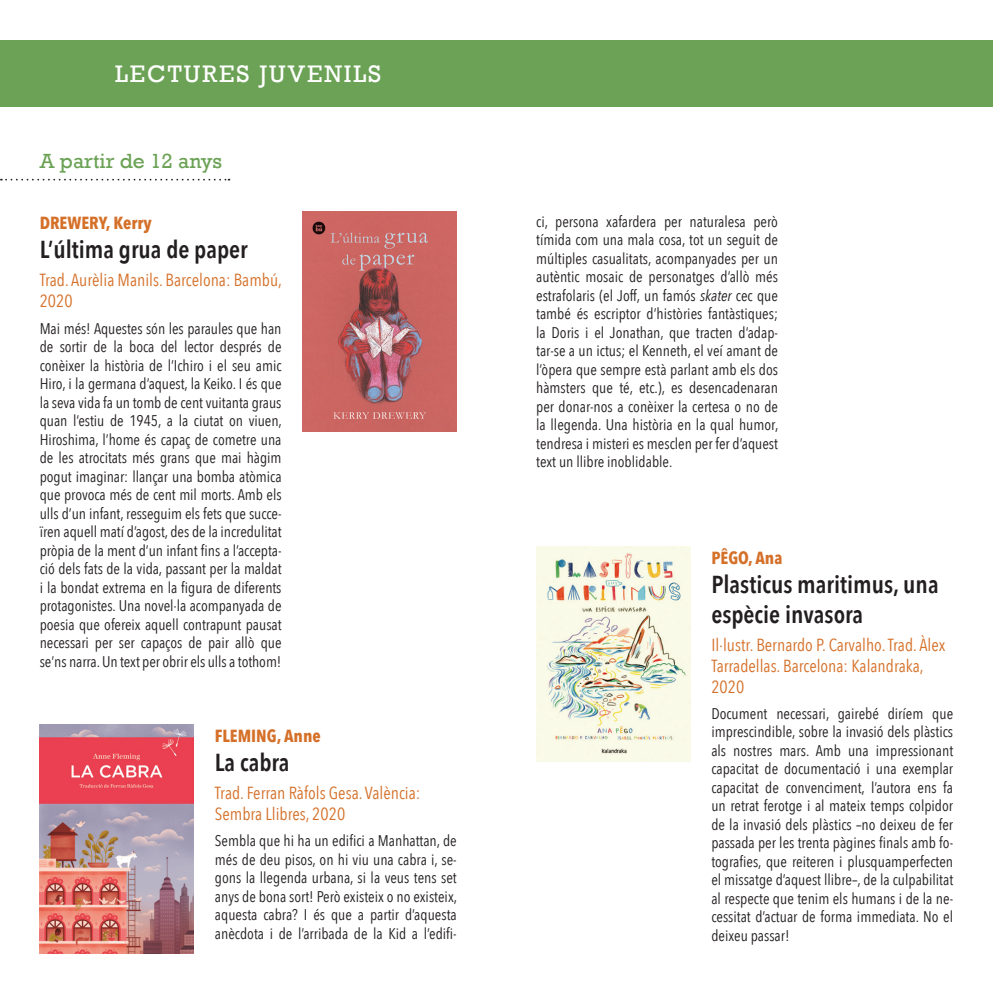
<style>
.page{position:relative;width:993px;height:993px;background:#fff}
.page>*{position:absolute;margin:0;border:0;box-sizing:border-box;transform-origin:0 0}
.t1{font:600 24.5px/29.4px "Avenir Next Condensed";color:#231f20}
.t2{font:24.5px "Rockwell";letter-spacing:.08em;color:#fff}
.t3{font:21px "Rockwell";color:#6ba255}
.t4{font:17.5px/21px "Avenir Next Condensed";color:#d57029}
.t5{font:700 17.5px "Avenir Next Condensed";color:#d57029}
.t6{font:15.4px/18.6px "Avenir Next Condensed";color:#231f20;text-align:justify}
.s1{font-style:italic}
</style>
<div class="page">
<img style="left:536px;top:546px;width:154px;height:215px">
<div style="left:0;top:40px;width:992px;height:67px;background:#6ba255"></div>
<img style="left:40px;top:724px;width:154px;height:228px">
<svg style="left:1px;top:179px;width:228px;height:1px"></svg>
<img style="left:302px;top:211px;width:154px;height:220px">
<h1 class="t2" style="left:115px;top:60px;width:267px">LECTURES JUVENILS</h1>
<h2 class="t3" style="left:40px;top:149px;width:184px">A PARTIR DE 12 ANYS</h2>
<p class="t5" style="left:40px;top:212px;width:113px">DREWERY, Kerry</p>
<h1 class="t1" style="left:40px;top:234px;width:209px">L’última grua de paper</h1>
<p class="t4" style="left:40px;top:269px;width:244px">Trad. Aurèlia Manils. Barcelona: Bambú,<br>2020</p>
<p class="t6" style="left:40px;top:318px;width:244px">Mai més! Aquestes són les paraules que han de sortir de la boca del lector després de conèixer la història de l’Ichiro i el seu amic Hiro, i la germana d’aquest, la Keiko. I és que la seva vida fa un tomb de cent vuitanta graus quan l’estiu de 1945, a la ciutat on viuen, Hiroshima, l’home és capaç de cometre una de les atrocitats més grans que mai hàgim pogut imaginar: llançar una bomba atòmica que provoca més de cent mil morts. Amb els ulls d’un infant, resseguim els fets que succe&shy;ïren aquell matí d’agost, des de la incredulitat pròpia de la ment d’un infant fins a l’accepta&shy;ció dels fats de la vida, passant per la maldat i la bondat extrema en la figura de diferents protagonistes. Una novel·la acompanyada de poesia que ofereix aquell contrapunt pausat necessari per ser capaços de pair allò que se’ns narra. Un text per obrir els ulls a tothom!</p>
<p class="t5" style="left:215px;top:724px;width:107px">FLEMING, Anne</p>
<h1 class="t1" style="left:215px;top:746px;width:76px">La cabra</h1>
<p class="t4" style="left:215px;top:781px;width:207px">Trad. Ferran Ràfols Gesa. València:<br>Sembra Llibres, 2020</p>
<p class="t6" style="left:215px;top:830px;width:244px">Sembla que hi ha un edifici a Manhattan, de més de deu pisos, on hi viu una cabra i, se&shy;gons la llegenda urbana, si la veus tens set anys de bona sort! Però existeix o no existeix, aquesta cabra? I és que a partir d’aquesta anècdota i de l’arribada de la Kid a l’edifi-</p>
<p class="t6" style="left:536px;top:211px;width:244px">ci, persona xafardera per naturalesa però tímida com una mala cosa, tot un seguit de múltiples casualitats, acompanyades per un autèntic mosaic de personatges d’allò més estrafolaris (el Joff, un famós <span class="s1">skater</span> cec que també és escriptor d’històries fantàstiques; la Doris i el Jonathan, que tracten d’adap&shy;tar-se a un ictus; el Kenneth, el veí amant de l’òpera que sempre està parlant amb els dos hàmsters que té, etc.), es desencadenaran per donar-nos a conèixer la certesa o no de la llegenda. Una història en la qual humor, tendresa i misteri es mesclen per fer d’aquest text un llibre inoblidable.</p>
<p class="t5" style="left:711px;top:546px;width:73px">PÊGO, Ana</p>
<h1 class="t1" style="left:711px;top:569px;width:229px">Plasticus maritimus, una espècie invasora</h1>
<p class="t4" style="left:711px;top:633px;width:235px">Il·lustr. Bernardo P. Carvalho. Trad. Àlex<br>Tarradellas. Barcelona: Kalandraka,<br>2020</p>
<p class="t6" style="left:711px;top:703px;width:243px">Document necessari, gairebé diríem que imprescindible, sobre la invasió dels plàstics als nostres mars. Amb una impressionant capacitat de documentació i una exemplar capacitat de convenciment, l’autora ens fa un retrat ferotge i al mateix temps colpidor de la invasió dels plàstics –no deixeu de fer passada per les trenta pàgines finals amb fo&shy;tografies, que reiteren i plusquamperfecten el missatge d’aquest llibre–, de la culpabilitat al respecte que tenim els humans i de la ne&shy;cessitat d’actuar de forma immediata. No el deixeu passar!</p>
</div>
